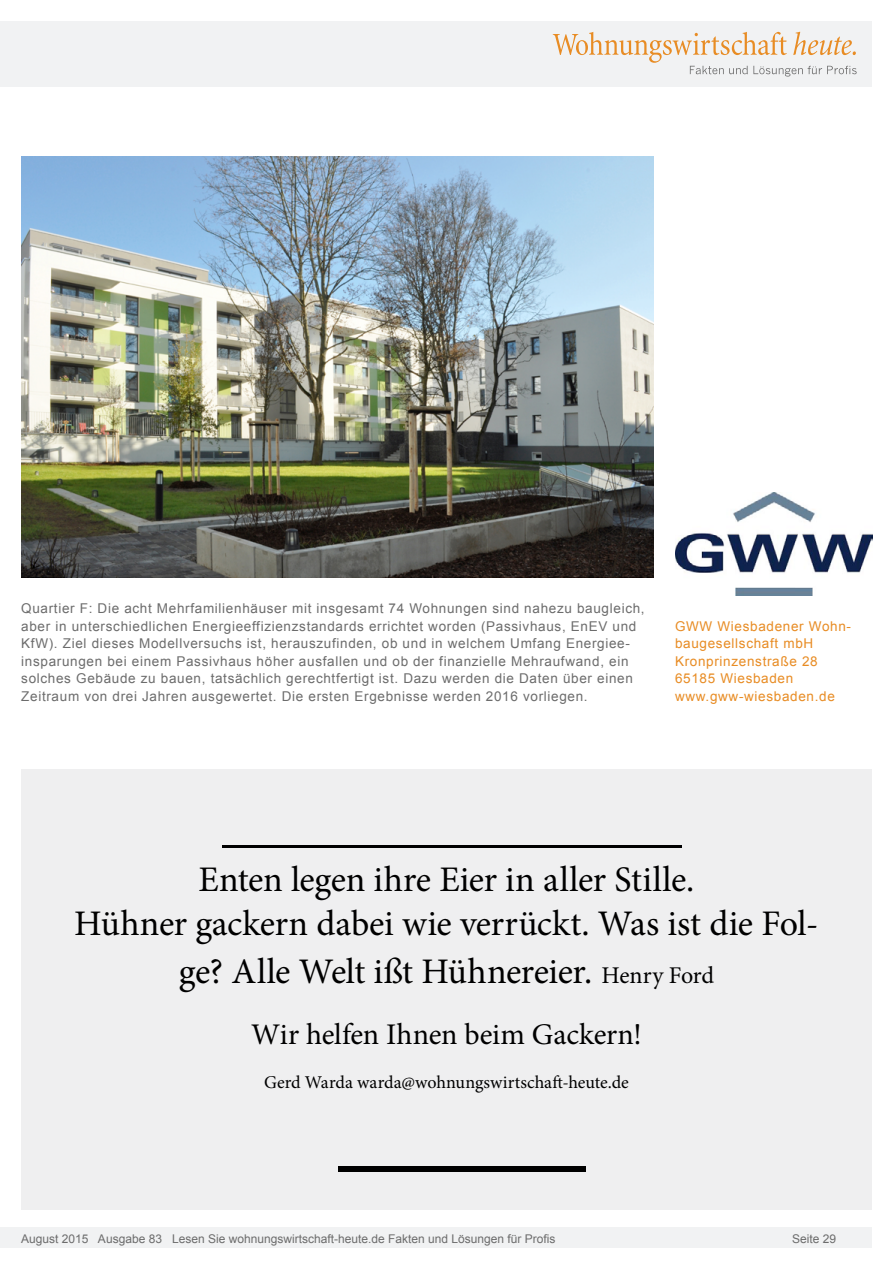
<style>
.page{position:relative;width:893px;height:1263px;background:#fff}
.page>*{position:absolute;margin:0;border:0;box-sizing:border-box;transform-origin:0 0}
.Anlesetext{font:36px/48.6px "Minion Pro";letter-spacing:-.01em;color:#000;text-align:center}
.Anlesetext-2{font:30px "Minion Pro";letter-spacing:-.005em;color:#000}
.Anlesetext-3{font:18px "Minion Pro";letter-spacing:-.005em;color:#000}
.Bildunterschrift{font:13.5px/17.5px "Arial";letter-spacing:.05em;color:#6c6c6c}
.Info{font:13.5px/17.5px "Arial";letter-spacing:.05em;color:#e88c24}
.t1{font:12px "Arial";color:#6c6c6c}
.s1{font-size:24px}
</style>
<div class="page">
<div style="left:0;top:1227px;width:872px;height:20px;background:#f1f2f3"></div>
<div style="left:0;top:21px;width:872px;height:66px;background:#f1f2f3"></div>
<svg style="left:553px;top:32px;width:304px;height:45px"></svg>
<img style="left:21px;top:157px;width:633px;height:421px">
<img style="left:675px;top:492px;width:197px;height:104px">
<div style="left:21px;top:770px;width:851px;height:440px;background:#efeff0"></div>
<hr style="left:223px;top:845px;width:459px;height:3px;background:#000">
<div style="left:338px;top:1166px;width:248px;height:5px;background:#000"></div>
<p class="Bildunterschrift" style="left:21px;top:600px;width:625px">Quartier F: Die acht Mehrfamilienhäuser mit insgesamt 74 Wohnungen sind nahezu baugleich, aber in unterschiedlichen Energieeffizienzstandards errichtet worden (Passivhaus, EnEV und KfW). Ziel dieses Modellversuchs ist, herauszufinden, ob und in welchem Umfang Energiee&shy;insparungen bei einem Passivhaus höher ausfallen und ob der finanzielle Mehraufwand, ein solches Gebäude zu bauen, tatsächlich gerechtfertigt ist. Dazu werden die Daten über einen Zeitraum von drei Jahren ausgewertet. Die ersten Ergebnisse werden 2016 vorliegen.</p>
<p class="Info" style="left:675px;top:617px;width:178px">GWW Wiesbadener Wohn&shy;baugesellschaft mbH</p>
<p class="Info" style="left:675px;top:652px;width:144px">Kronprinzenstraße 28</p>
<p class="Info" style="left:675px;top:670px;width:120px">65185 Wiesbaden</p>
<p class="Info" style="left:675px;top:687px;width:161px">www.gww-wiesbaden.de</p>
<p class="Anlesetext" style="left:199px;top:856px;width:497px">Enten legen ihre Eier in aller Stille.</p>
<p class="Anlesetext" style="left:74px;top:899px;width:746px">Hühner gackern dabei wie verrückt. Was ist die Fol&shy;ge? Alle Welt ißt Hühnereier. <span class="s1">Henry Ford</span></p>
<p class="Anlesetext-2" style="left:251px;top:1015px;width:392px">Wir helfen Ihnen beim Gackern!</p>
<p class="Anlesetext-3" style="left:264px;top:1070px;width:366px">Gerd Warda warda@wohnungswirtschaft-heute.de</p>
<p class="t1" style="left:21px;top:1230px;width:536px">August 2015 Ausgabe 83 Lesen Sie wohnungswirtschaft-heute.de Fakten und Lösungen für Profis</p>
<p class="t1" style="left:792px;top:1231px;width:46px">Seite 29</p>
</div>
